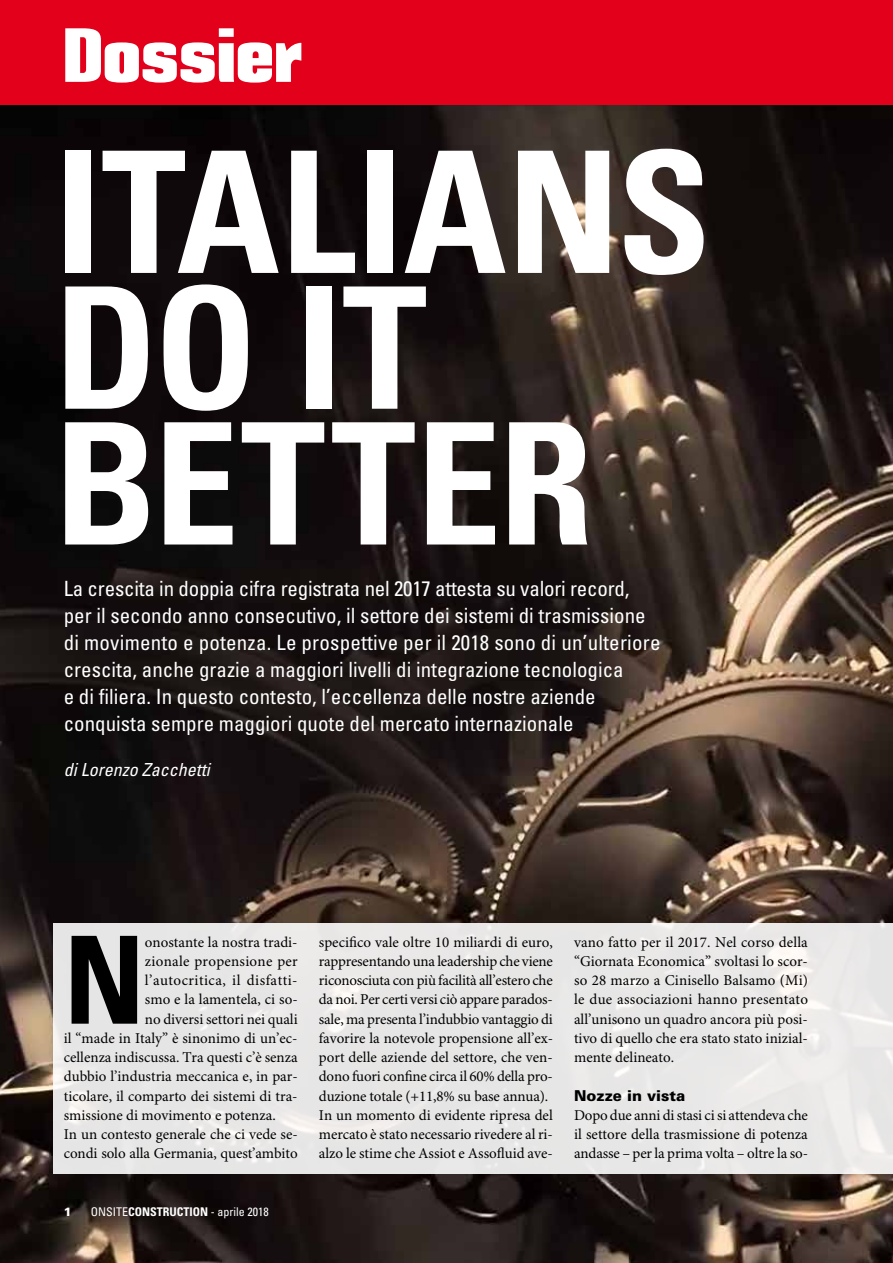
<style>
.page{position:relative;width:893px;height:1263px;background:#fff}
.page>*{position:absolute;margin:0;border:0;box-sizing:border-box;transform-origin:0 0}
.t1{font:700 condensed 169.35px/135.8px "Univers LT Std";color:#fff}
.t2{font:700 condensed 121.65px "Univers LT Std";color:#000}
.t3{font:74.4px "Mikodacs";letter-spacing:.02em;color:#fff}
.t4{font:condensed 21px/27px "Univers LT Std";color:#fff}
.t5{font:italic condensed 18px "Univers LT Std";color:#fff}
.t6{font:15px/19.2px "Minion Pro";color:#000;text-align:justify}
.t7{font:15px "Minion Pro";letter-spacing:.03em;color:#000}
.t8{font:15px "Minion Pro";letter-spacing:.02em;color:#000}
.t9{font:900 15px "Univers LT Std";color:#000}
.t10{font:condensed 12px "Univers LT Std";color:#fff}
.t11{font:900 12px "Univers LT Std";color:#fff}
.s1{font-weight:700}
</style>
<div class="page">
<img style="left:0;top:105px;width:893px;height:1158px">
<div style="left:0;top:0;width:893px;height:105px;background:#e2001a"></div>
<div style="left:53px;top:923px;width:840px;height:251px;background:#e8e7e6"></div>
<h3 class="t3" style="left:64px;top:10px;width:240px">Dossier</h3>
<h1 class="t1" style="left:54px;top:144px;width:658px">ITALIANS<br>DO IT<br>BETTER</h1>
<p class="t4" style="left:64px;top:574px;width:598px">La crescita in doppia cifra registrata nel 2017 attesta su valori record, per il secondo anno consecutivo, il settore dei sistemi di trasmissione di movimento e potenza. Le prospettive per il 2018 sono di un’ulteriore crescita, anche grazie a maggiori livelli di integrazione tecnologica<br>e di filiera. In questo contesto, l’eccellenza delle nostre aziende conquista sempre maggiori quote del mercato internazionale</p>
<p class="t5" style="left:64px;top:758px;width:147px">di Lorenzo Zacchetti</p>
<h2 class="t2" style="left:64px;top:906px;width:83px">N</h2>
<p class="t6" style="left:145px;top:933px;width:154px">onostante la nostra tradi-</p>
<p class="t8" style="left:145px;top:952px;width:154px">zionale propensione per</p>
<p class="t7" style="left:145px;top:971px;width:154px">l’autocritica, il disfatti-</p>
<p class="t6" style="left:145px;top:991px;width:154px">smo e la lamentela, ci so-</p>
<p class="t6" style="left:145px;top:1010px;width:154px">no diversi settori nei quali</p>
<p class="t6" style="left:64px;top:1029px;width:235px">il “made in Italy” è sinonimo di un’ec-</p>
<p class="t6" style="left:64px;top:1048px;width:235px">cellenza indiscussa. Tra questi c’è senza</p>
<p class="t6" style="left:64px;top:1068px;width:235px">dubbio l’industria meccanica e, in par-</p>
<p class="t6" style="left:64px;top:1087px;width:235px">ticolare, il comparto dei sistemi di tra-</p>
<p class="t6" style="left:64px;top:1106px;width:213px">smissione di movimento e potenza.</p>
<p class="t6" style="left:64px;top:1125px;width:236px">In un contesto generale che ci vede se-</p>
<p class="t6" style="left:64px;top:1144px;width:235px">condi solo alla Germania, quest’ambito</p>
<p class="t11" style="left:64px;top:1204px;width:10px">1</p>
<p class="t10" style="left:91px;top:1204px;width:179px">ONSITE<span class="s1">CONSTRUCTION</span> - aprile 2018</p>
<p class="t6" style="left:319px;top:933px;width:236px;text-align:left">specifico vale oltre 10 miliardi di euro, rappresentando una leadership che viene riconosciuta con più facilità all’estero che da noi. Per certi versi ciò appare parados&shy;sale, ma presenta l’indubbio vantaggio di favorire la notevole propensione all’ex&shy;port delle aziende del settore, che ven&shy;dono fuori confine circa il 60% della pro&shy;duzione totale (+11,8% su base annua).<br>In un momento di evidente ripresa del mercato è stato necessario rivedere al ri&shy;alzo le stime che Assiot e Assofluid ave-</p>
<p class="t6" style="left:574px;top:933px;width:236px">vano fatto per il 2017. Nel corso della “Giornata Economica” svoltasi lo scor&shy;so 28 marzo a Cinisello Balsamo (Mi) le due associazioni hanno presentato all’unisono un quadro ancora più posi&shy;tivo di quello che era stato stato inizial&shy;mente delineato.</p>
<p class="t9" style="left:574px;top:1086px;width:113px">Nozze in vista</p>
<p class="t6" style="left:574px;top:1106px;width:235px">Dopo due anni di stasi ci si attendeva che il settore della trasmissione di potenza andasse – per la prima volta – oltre la so-</p>
</div>
